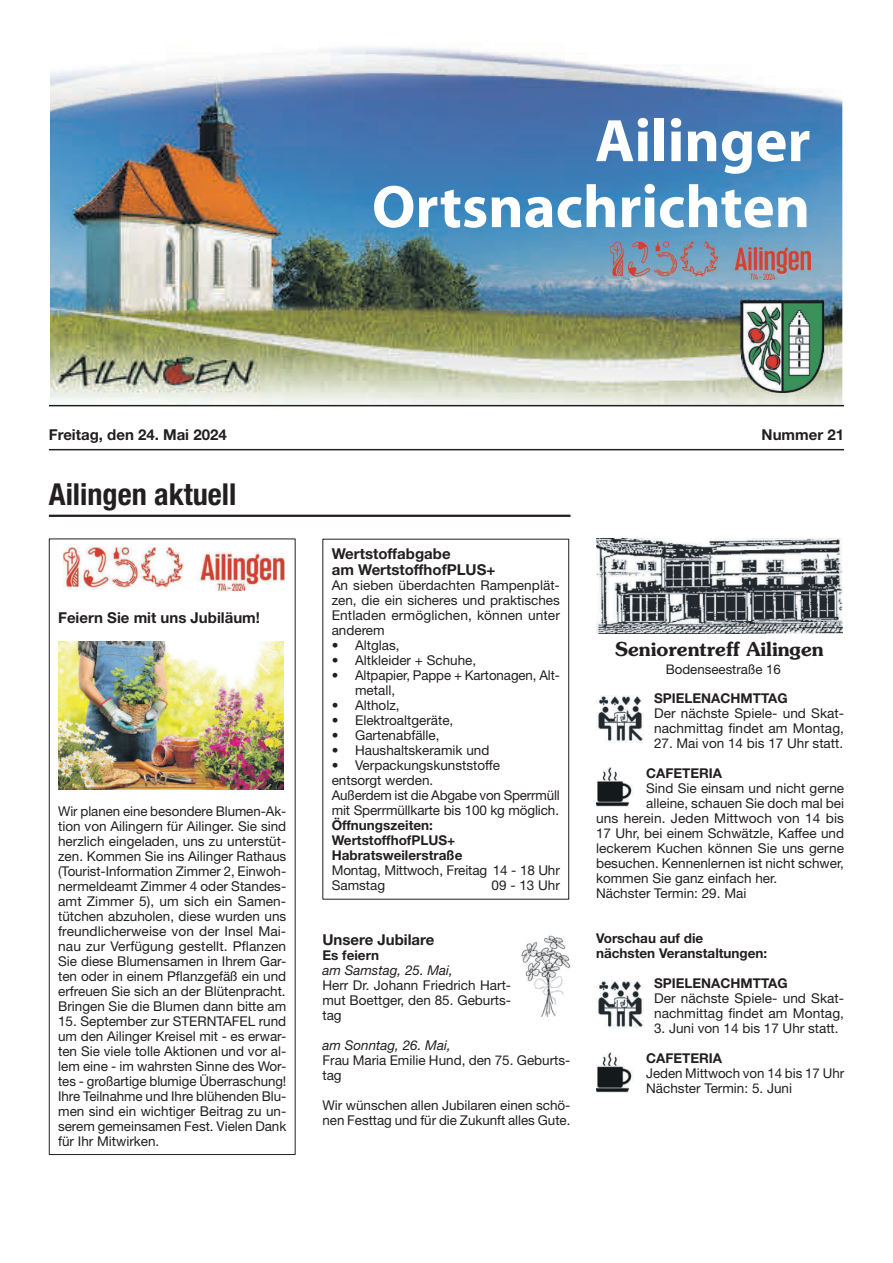
<style>
.page{position:relative;width:893px;height:1263px;background:#fff}
.page>*{position:absolute;margin:0;border:0;box-sizing:border-box;transform-origin:0 0}
.t1{font:700 60.45px/66px "Myriad";color:#fff;text-align:right}
.t2{font:700 condensed 30.3px "Helvetica Neue LT Std";color:#231f20}
.t3{font:600 19.2px "Souvenir Std";color:#231f20}
.t4{font:700 15px/16.5px "Helvetica Neue LT Std";color:#231f20}
.t5{font:13.5px/15px "Helvetica Neue LT Std";color:#231f20}
.t6{font:700 13.5px/15px "Helvetica Neue LT Std";color:#231f20}
.t7{font:italic 13.5px "Helvetica Neue LT Std";color:#231f20}
.t8{font:13.2px "Helvetica Neue LT Std";color:#231f20}
</style>
<div class="page">
<img style="left:63px;top:547px;width:222px;height:43px">
<img style="left:58px;top:641px;width:226px;height:148px">
<div style="left:49px;top:538px;width:247px;height:617px;border:1px solid #231f20"></div>
<img style="left:521px;top:935px;width:49px;height:81px">
<img style="left:596px;top:538px;width:247px;height:95px">
<img style="left:596px;top:695px;width:47px;height:47px">
<img style="left:596px;top:767px;width:38px;height:40px">
<img style="left:596px;top:981px;width:47px;height:47px">
<img style="left:596px;top:1053px;width:38px;height:40px">
<img style="left:50px;top:47px;width:792px;height:358px">
<img style="left:741px;top:301px;width:83px;height:91px">
<hr style="left:49px;top:405px;width:795px;height:1px;background:#231f20">
<hr style="left:49px;top:449px;width:795px;height:1px;background:#231f20">
<img style="left:610px;top:241px;width:200px;height:39px">
<hr style="left:49px;top:515px;width:521px;height:2px;background:#231f20">
<h1 class="t1" style="left:372px;top:110px;width:440px">Ailinger<br>Ortsnachrichten</h1>
<p class="t4" style="left:49px;top:426px;width:179px">Freitag, den 24. Mai 2024</p>
<p class="t4" style="left:762px;top:426px;width:84px">Nummer 21</p>
<h2 class="t2" style="left:49px;top:476px;width:189px">Ailingen aktuell</h2>
<p class="t4" style="left:58px;top:609px;width:203px">Feiern Sie mit uns Jubiläum!</p>
<p class="t5" style="left:58px;top:803px;width:230px;text-align:justify">Wir planen eine besondere Blumen-Ak&shy;tion von Ailingern für Ailinger. Sie sind herzlich eingeladen, uns zu unterstüt&shy;zen. Kommen Sie ins Ailinger Rathaus (Tourist-Information Zimmer 2, Einwoh&shy;nermeldeamt Zimmer 4 oder Standes&shy;amt Zimmer 5), um sich ein Samen&shy;tütchen abzuholen, diese wurden uns freundlicherweise von der Insel Mai&shy;nau zur Verfügung gestellt. Pflanzen Sie diese Blumensamen in Ihrem Gar&shy;ten oder in einem Pflanzgefäß ein und erfreuen Sie sich an der Blütenpracht.<br>Bringen Sie die Blumen dann bitte am</p>
<p class="t5" style="left:58px;top:1013px;width:230px;text-align:justify">15. September zur STERNTAFEL rund um den Ailinger Kreisel mit - es erwar&shy;ten Sie viele tolle Aktionen und vor al&shy;lem eine - im wahrsten Sinne des Wor&shy;tes - großartige blumige Überraschung!<br>Ihre Teilnahme und Ihre blühenden Blu&shy;men sind ein wichtiger Beitrag zu un&shy;serem gemeinsamen Fest. Vielen Dank für Ihr Mitwirken.</p>
<p class="t4" style="left:332px;top:545px;width:165px">Wertstoffabgabe<br>am WertstoffhofPLUS+</p>
<p class="t5" style="left:332px;top:578px;width:230px;text-align:justify">An sieben überdachten Rampenplät&shy;zen, die ein sicheres und praktisches Entladen ermöglichen, können unter anderem</p>
<p class="t5" style="left:332px;top:638px;width:69px">• Altglas,</p>
<p class="t5" style="left:332px;top:653px;width:146px">• Altkleider + Schuhe,</p>
<p class="t5" style="left:355px;top:668px;width:207px;text-indent:-23px">• Altpapier, Pappe + Kartonagen, Alt&shy;metall,</p>
<p class="t5" style="left:332px;top:698px;width:69px">• Altholz,</p>
<p class="t5" style="left:332px;top:713px;width:123px">• Elektroaltgeräte,</p>
<p class="t5" style="left:332px;top:728px;width:109px">• Gartenabfälle,</p>
<p class="t5" style="left:332px;top:743px;width:159px">• Haushaltskeramik und</p>
<p class="t5" style="left:332px;top:758px;width:230px">• Verpackungskunststoffe<br>entsorgt werden.<br>Außerdem ist die Abgabe von Sperrmüll mit Sperrmüllkarte bis 100 kg möglich.</p>
<p class="t6" style="left:332px;top:818px;width:132px">Öffnungszeiten:<br>WertstoffhofPLUS+<br>Habratsweilerstraße</p>
<p class="t5" style="left:332px;top:863px;width:230px">Montag, Mittwoch, Freitag 14 - 18 Uhr<br>Samstag</p>
<p class="t5" style="left:492px;top:878px;width:70px">09 - 13 Uhr</p>
<p class="t4" style="left:322px;top:931px;width:113px">Unsere Jubilare</p>
<p class="t6" style="left:322px;top:947px;width:58px">Es feiern</p>
<p class="t7" style="left:322px;top:962px;width:132px">am Samstag, 25. Mai,</p>
<p class="t5" style="left:322px;top:977px;width:190px;text-align:justify">Herr Dr. Johann Friedrich Hart&shy;mut Boettger, den 85. Geburts&shy;tag</p>
<p class="t7" style="left:322px;top:1037px;width:130px">am Sonntag, 26. Mai,</p>
<p class="t5" style="left:322px;top:1052px;width:250px">Frau Maria Emilie Hund, den 75. Geburts&shy;tag</p>
<p class="t5" style="left:322px;top:1097px;width:250px">Wir wünschen allen Jubilaren einen schö&shy;nen Festtag und für die Zukunft alles Gute.</p>
<h3 class="t3" style="left:615px;top:637px;width:210px">Seniorentreff Ailingen</h3>
<p class="t8" style="left:666px;top:661px;width:117px">Bodenseestraße 16</p>
<p class="t6" style="left:654px;top:690px;width:135px">SPIELENACHMTTAG</p>
<p class="t5" style="left:654px;top:705px;width:192px">Der nächste Spiele- und Skat&shy;nachmittag findet am Montag,</p>
<p class="t5" style="left:654px;top:735px;width:191px">27. Mai von 14 bis 17 Uhr statt.</p>
<p class="t6" style="left:646px;top:765px;width:77px">CAFETERIA</p>
<p class="t5" style="left:646px;top:780px;width:199px">Sind Sie einsam und nicht gerne</p>
<p class="t5" style="left:646px;top:795px;width:199px">alleine, schauen Sie doch mal bei</p>
<p class="t5" style="left:596px;top:810px;width:250px">uns herein. Jeden Mittwoch von 14 bis</p>
<p class="t5" style="left:596px;top:825px;width:250px">17 Uhr, bei einem Schwätzle, Kaffee und</p>
<p class="t5" style="left:596px;top:840px;width:249px">leckerem Kuchen können Sie uns gerne</p>
<p class="t5" style="left:596px;top:855px;width:250px">besuchen. Kennenlernen ist nicht schwer,</p>
<p class="t5" style="left:596px;top:870px;width:183px">kommen Sie ganz einfach her.</p>
<p class="t5" style="left:596px;top:885px;width:152px">Nächster Termin: 29. Mai</p>
<p class="t6" style="left:596px;top:930px;width:173px">Vorschau auf die<br>nächsten Veranstaltungen:</p>
<p class="t6" style="left:654px;top:975px;width:135px">SPIELENACHMTTAG</p>
<p class="t5" style="left:654px;top:990px;width:192px">Der nächste Spiele- und Skat&shy;nachmittag findet am Montag,</p>
<p class="t5" style="left:654px;top:1020px;width:186px">3. Juni von 14 bis 17 Uhr statt.</p>
<p class="t6" style="left:646px;top:1050px;width:77px">CAFETERIA</p>
<p class="t5" style="left:646px;top:1065px;width:199px">Jeden Mittwoch von 14 bis 17 Uhr<br>Nächster Termin: 5. Juni</p>
</div>
